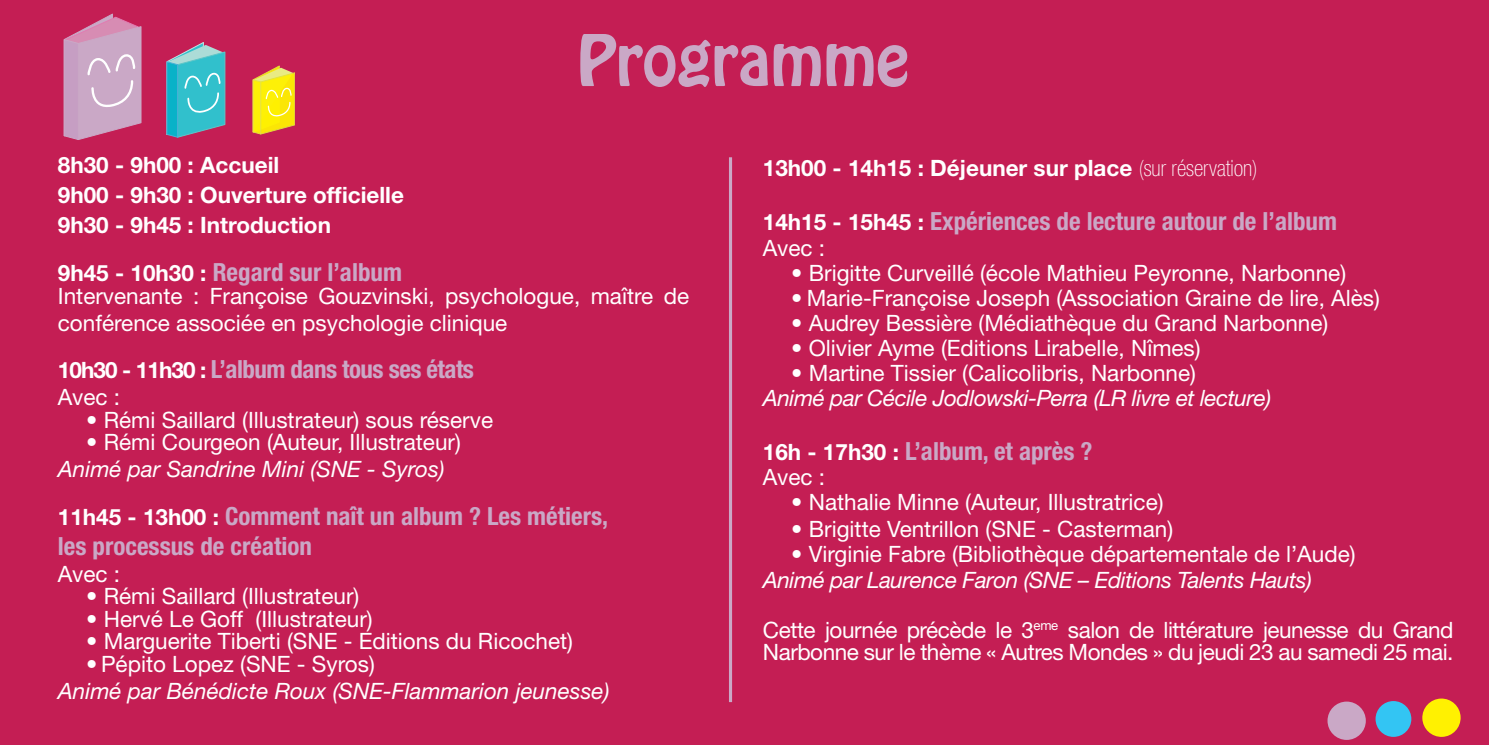
<style>
.page{position:relative;width:1489px;height:745px;background:#fff}
.page>*{position:absolute;margin:0;border:0;box-sizing:border-box;transform-origin:0 0}
.t1{font:62.5px "Hobo Std";color:#caa8c6}
.t2{font:700 condensed 25px "Helvetica Neue LT Std";color:#caa8c6}
.t3{font:700 condensed 25px "Helvetica Neue LT Std";letter-spacing:-.02em;color:#caa8c6}
.t4{font:22.5px/27px "Helvetica Neue LT Std";color:#fff}
.t5{font:22.5px/22.5px "Helvetica Neue LT Std";letter-spacing:-.02em;color:#fff}
.t6{font:700 22.5px "Helvetica Neue LT Std";color:#fff}
.t7{font:italic 22.5px "Helvetica Neue LT Std";letter-spacing:-.02em;color:#fff}
.t8{font:italic 22.5px "Helvetica Neue LT Std";color:#fff}
.s1{font-stretch:normal;font-size:22.5px;color:#fff}
.s2{font-weight:100;font-stretch:condensed}
</style>
<div class="page">
<div style="left:0;top:0;width:1488px;height:744px;background:#c41e54"></div>
<div style="left:1328px;top:702px;width:36px;height:36px;background:#caa8c6;border-radius:50%"></div>
<div style="left:1327px;top:701px;width:38px;height:38px;border:2px solid #caa8c6;border-radius:50%"></div>
<div style="left:1422px;top:699px;width:37px;height:36px;background:#fff101;border-radius:50%"></div>
<div style="left:1421px;top:697px;width:39px;height:39px;border:2px solid #fff101;border-radius:50%"></div>
<div style="left:1375px;top:700px;width:36px;height:36px;background:#33c5f3;border-radius:50%"></div>
<hr style="left:729px;top:157px;width:3px;height:544px;background:#caa8c6">
<svg style="left:63px;top:13px;width:79px;height:127px;background:#cb91b3"></svg>
<svg style="left:166px;top:41px;width:60px;height:97px;background:#57a6ba"></svg>
<svg style="left:253px;top:66px;width:42px;height:68px;background:#f1d025"></svg>
<p class="t1" style="left:577px;top:17px;width:333px">Programme</p>
<p class="t6" style="left:58px;top:151px;width:223px">8h30 - 9h00 : Accueil</p>
<p class="t6" style="left:58px;top:181px;width:347px">9h00 - 9h30 : Ouverture officielle</p>
<p class="t6" style="left:58px;top:211px;width:274px">9h30 - 9h45 : Introduction</p>
<p class="t2" style="left:58px;top:257px;width:345px"><span class="s1">9h45 - 10h30 :</span> Regard sur l’album</p>
<p class="t4" style="left:58px;top:281px;width:632px">Intervenante : Françoise Gouzvinski, psychologue, maître de conférence associée en psychologie clinique</p>
<p class="t3" style="left:58px;top:354px;width:417px"><span class="s1">10h30 - 11h30 :</span> L’album dans tous ses états</p>
<p class="t4" style="left:58px;top:383px;width:64px">Avec :</p>
<p class="t4" style="left:86px;top:405px;width:408px">• Rémi Saillard (Illustrateur) sous réserve</p>
<p class="t4" style="left:86px;top:428px;width:376px">• Rémi Courgeon (Auteur, Illustrateur)</p>
<p class="t8" style="left:58px;top:455px;width:388px">Animé par Sandrine Mini (SNE - Syros)</p>
<p class="t2" style="left:58px;top:500px;width:552px"><span class="s1">11h45 - 13h00 :</span> Comment naît un album ? Les métiers,</p>
<p class="t2" style="left:58px;top:530px;width:255px">les processus de création</p>
<p class="t4" style="left:58px;top:559px;width:64px">Avec :</p>
<p class="t4" style="left:86px;top:582px;width:274px">• Rémi Saillard (Illustrateur)</p>
<p class="t4" style="left:86px;top:604px;width:288px">• Hervé Le Goff (Illustrateur)</p>
<p class="t4" style="left:86px;top:627px;width:488px">• Marguerite Tiberti (SNE - Editions du Ricochet)</p>
<p class="t4" style="left:86px;top:649px;width:290px">•Pépito Lopez (SNE - Syros)</p>
<p class="t8" style="left:58px;top:677px;width:553px">Animé par Bénédicte Roux (SNE-Flammarion jeunesse)</p>
<p class="t6" style="left:763px;top:154px;width:496px">13h00 - 14h15 : Déjeuner sur place <span class="s2">(sur réservation)</span></p>
<p class="t2" style="left:763px;top:206px;width:575px"><span class="s1">14h15 - 15h45 :</span> Expériences de lecture autour de l’album</p>
<p class="t4" style="left:763px;top:233px;width:64px">Avec :</p>
<p class="t4" style="left:791px;top:258px;width:556px">• Brigitte Curveillé (école Mathieu Peyronne, Narbonne)</p>
<p class="t4" style="left:791px;top:283px;width:590px">• Marie-Françoise Joseph (Association Graine de lire, Alès)</p>
<p class="t4" style="left:791px;top:308px;width:538px">• Audrey Bessière (Médiathèque du Grand Narbonne)</p>
<p class="t4" style="left:791px;top:333px;width:411px">• Olivier Ayme (Editions Lirabelle, Nîmes)</p>
<p class="t4" style="left:791px;top:358px;width:406px">• Martine Tissier (Calicolibris, Narbonne)</p>
<p class="t7" style="left:763px;top:384px;width:510px">Animé par Cécile Jodlowski-Perra (LR livre et lecture)</p>
<p class="t2" style="left:763px;top:436px;width:331px"><span class="s1">16h - 17h30 :</span> L’album, et après ?</p>
<p class="t4" style="left:763px;top:463px;width:64px">Avec :</p>
<p class="t4" style="left:791px;top:488px;width:374px">• Nathalie Minne (Auteur, Illustratrice)</p>
<p class="t4" style="left:791px;top:515px;width:383px">• Brigitte Ventrillon (SNE - Casterman)</p>
<p class="t4" style="left:791px;top:540px;width:566px">• Virginie Fabre (Bibliothèque départementale de l’Aude)</p>
<p class="t7" style="left:763px;top:565px;width:550px">Animé par Laurence Faron (SNE – Editions Talents Hauts)</p>
<p class="t5" style="left:763px;top:617px;width:692px">Cette journée précède le 3<sup>eme</sup> salon de littérature jeunesse du Grand<br>Narbonne sur le thème « Autres Mondes » du jeudi 23 au samedi 25 mai.</p>
</div>
